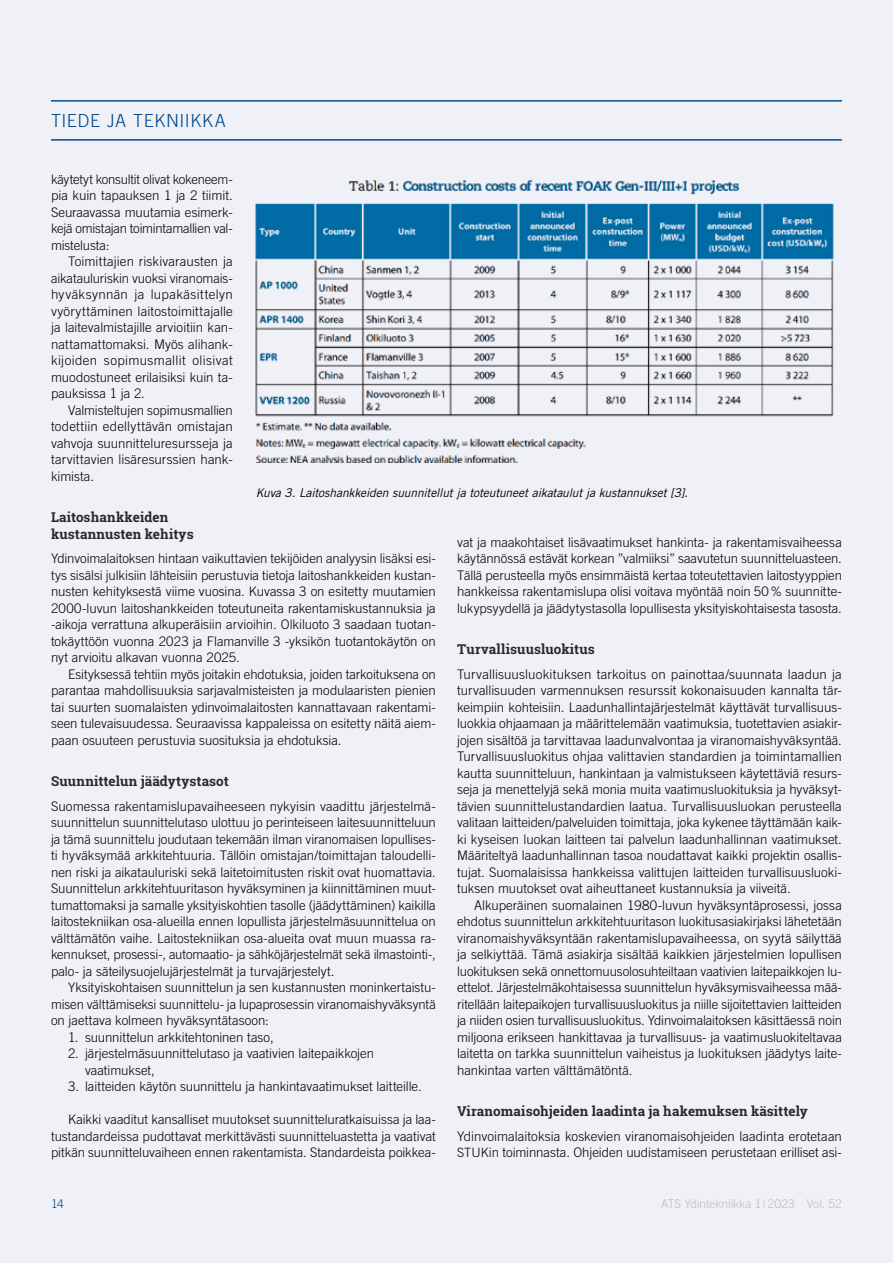
<style>
.page{position:relative;width:893px;height:1263px;background:#f0f1f7}
.page>*{position:absolute;margin:0;border:0;box-sizing:border-box;transform-origin:0 0}
.t1{font:300 18px "Trade Gothic LT Std";letter-spacing:.03em;color:#004a8d}
.t2{font:700 13.5px/16.2px "Roboto Slab";letter-spacing:.005em;color:#282829}
.t3{font:300 13.2px/16.5px "Trade Gothic LT Std";color:#000;text-align:justify}
.t4{font:italic 12px "Trade Gothic LT Std";letter-spacing:-.01em;color:#000}
.t5{font:300 12px "Trade Gothic LT Std";color:#bbbdbe}
.t6{font:300 12px "Trade Gothic LT Std";color:#004a8d}
.s1{font-size:12.9px}
</style>
<div class="page">
<img style="left:255px;top:180px;width:579px;height:282px">
<hr style="left:51px;top:100px;width:791px;height:1px;background:#004a8d">
<hr style="left:51px;top:139px;width:791px;height:1px;background:#004a8d">
<h1 class="t1" style="left:51px;top:110px;width:142px">AJANKOH AISTA</h1>
<h1 class="t1" style="left:51px;top:110px;width:176px">TIEDE JA TEKNIIKKA</h1>
<p class="t3" style="left:51px;top:171px;width:183px">käytetyt konsultit olivat kokeneem&shy;pia kuin tapauksen 1 ja 2 tiimit.<br>Seuraavassa muutamia esimerk&shy;kejä omistajan toimintamallien val&shy;mistelusta:</p>
<p class="t3" style="left:51px;top:253px;width:183px;text-indent:17px">Toimittajien riskivarausten ja aikatauluriskin vuoksi viranomais&shy;hyväksynnän ja lupakäsittelyn vyöryttäminen laitostoimittajalle ja laitevalmistajille arvioitiin kan&shy;nattamattomaksi. Myös alihank&shy;kijoiden sopimusmallit olisivat muodostuneet erilaisiksi kuin ta&shy;pauksissa 1 ja 2.</p>
<p class="t3" style="left:51px;top:402px;width:183px;text-indent:17px">Valmisteltujen sopimusmallien todettiin edellyttävän omistajan vahvoja suunnitteluresursseja ja tarvittavien lisäresurssien hank&shy;kimista.</p>
<p class="t2" style="left:51px;top:509px;width:144px">Laitoshankkeiden kustannusten kehitys</p>
<p class="t3" style="left:51px;top:550px;width:386px">Ydinvoimalaitoksen hintaan vaikuttavien tekijöiden analyysin lisäksi esi&shy;tys sisälsi julkisiin lähteisiin perustuvia tietoja laitoshankkeiden kustan&shy;nusten kehityksestä viime vuosina. Kuvassa 3 on esitetty muutamien 2000-luvun laitoshankkeiden toteutuneita rakentamiskustannuksia ja -aikoja verrattuna alkuperäisiin arvioihin. Olkiluoto 3 saadaan tuotan&shy;tokäyttöön vuonna 2023 ja Flamanville 3 -yksikön tuotantokäytön on nyt arvioitu alkavan vuonna 2025.</p>
<p class="t3" style="left:51px;top:666px;width:386px;text-indent:17px">Esityksessä tehtiin myös joitakin ehdotuksia, joiden tarkoituksena on parantaa mahdollisuuksia sarjavalmisteisten ja modulaaristen pienien tai suurten suomalaisten ydinvoimalaitosten kannattavaan rakentami&shy;seen tulevaisuudessa. Seuraavissa kappaleissa on esitetty näitä aiem&shy;paan osuuteen perustuvia suosituksia ja ehdotuksia.</p>
<p class="t2" style="left:51px;top:773px;width:179px">Suunnittelun jäädytystasot</p>
<p class="t3" style="left:51px;top:798px;width:386px">Suomessa rakentamislupavaiheeseen nykyisin vaadittu järjestelmä&shy;suunnittelun suunnittelutaso ulottuu jo perinteiseen laitesuunnitteluun ja tämä suunnittelu joudutaan tekemään ilman viranomaisen lopullises&shy;ti hyväksymää arkkitehtuuria. Tällöin omistajan/toimittajan taloudelli&shy;nen riski ja aikatauluriski sekä laitetoimitusten riskit ovat huomattavia.<br>Suunnittelun arkkitehtuuritason hyväksyminen ja kiinnittäminen muut&shy;tumattomaksi ja samalle yksityiskohtien tasolle (jäädyttäminen) kaikilla laitostekniikan osa-alueilla ennen lopullista järjestelmäsuunnittelua on välttämätön vaihe. Laitostekniikan osa-alueita ovat muun muassa ra&shy;kennukset, prosessi-, automaatio- ja sähköjärjestelmät sekä ilmastointi-, palo- ja säteilysuojelujärjestelmät ja turvajärjestelyt.</p>
<p class="t3" style="left:51px;top:979px;width:386px;text-indent:17px">Yksityiskohtaisen suunnittelun ja sen kustannusten moninkertaistu&shy;misen välttämiseksi suunnittelu- ja lupaprosessin viranomaishyväksyntä on jaettava kolmeen hyväksyntätasoon:</p>
<p class="t3" style="left:68px;top:1029px;width:207px">1. suunnittelun arkkitehtoninen taso,</p>
<p class="t3" style="left:85px;top:1045px;width:291px;text-indent:-17px">2. järjestelmäsuunnittelutaso ja vaativien laitepaikkojen vaatimukset,</p>
<p class="t3" style="left:68px;top:1078px;width:355px">3. laitteiden käytön suunnittelu ja hankintavaatimukset laitteille.</p>
<p class="t3" style="left:51px;top:1111px;width:386px;text-indent:17px">Kaikki vaaditut kansalliset muutokset suunnitteluratkaisuissa ja laa&shy;tustandardeissa pudottavat merkittävästi suunnitteluastetta ja vaativat pitkän suunnitteluvaiheen ennen rakentamista. Standardeista poikkea-</p>
<p class="t4" style="left:256px;top:486px;width:434px">Kuva 3. Laitoshankkeiden suunnitellut ja toteutuneet aikataulut ja kustannukset [3].</p>
<p class="t3" style="left:457px;top:534px;width:386px">vat ja maakohtaiset lisävaatimukset hankinta- ja rakentamisvaiheessa käytännössä estävät korkean ”valmiiksi” saavutetun suunnitteluasteen.<br>Tällä perusteella myös ensimmäistä kertaa toteutettavien laitostyyppien hankkeissa rakentamislupa olisi voitava myöntää noin 50% suunnitte&shy;lukypsyydellä ja jäädytystasolla lopullisesta yksityiskohtaisesta tasosta.</p>
<p class="t2" style="left:457px;top:641px;width:139px">Turvallisuusluokitus</p>
<p class="t3" style="left:457px;top:666px;width:386px">Turvallisuusluokituksen tarkoitus on painottaa/suunnata laadun ja turvallisuuden varmennuksen resurssit kokonaisuuden kannalta tär&shy;keimpiin kohteisiin. Laadunhallintajärjestelmät käyttävät turvallisuus&shy;luokkia ohjaamaan ja määrittelemään vaatimuksia, tuotettavien asiakir&shy;jojen sisältöä ja tarvittavaa laadunvalvontaa ja viranomaishyväksyntää.<br>Turvallisuusluokitus ohjaa valittavien standardien ja toimintamallien kautta suunnitteluun, hankintaan ja valmistukseen käytettäviä resurs&shy;seja ja menettelyjä sekä monia muita vaatimusluokituksia ja hyväksyt&shy;tävien suunnittelustandardien laatua. Turvallisuusluokan perusteella valitaan laitteiden/palveluiden toimittaja, joka kykenee täyttämään kaik&shy;ki kyseisen luokan laitteen tai palvelun laadunhallinnan vaatimukset.<br>Määriteltyä laadunhallinnan tasoa noudattavat kaikki projektin osallis&shy;tujat. Suomalaisissa hankkeissa valittujen laitteiden turvallisuusluoki&shy;tuksen muutokset ovat aiheuttaneet kustannuksia ja viiveitä.</p>
<p class="t3" style="left:457px;top:897px;width:386px;text-indent:17px">Alkuperäinen suomalainen 1980-luvun hyväksyntäprosessi, jossa ehdotus suunnittelun arkkitehtuuritason luokitusasiakirjaksi lähetetään viranomaishyväksyntään rakentamislupavaiheessa, on syytä säilyttää ja selkiyttää. Tämä asiakirja sisältää kaikkien järjestelmien lopullisen luokituksen sekä onnettomuusolosuhteiltaan vaativien laitepaikkojen lu&shy;ettelot. Järjestelmäkohtaisessa suunnittelun hyväksymisvaiheessa mää&shy;ritellään laitepaikojen turvallisuusluokitus ja niille sijoitettavien laitteiden ja niiden osien turvallisuusluokitus. Ydinvoimalaitoksen käsittäessä noin miljoona erikseen hankittavaa ja turvallisuus- ja vaatimusluokiteltavaa laitetta on tarkka suunnittelun vaiheistus ja luokituksen jäädytys laite&shy;hankintaa varten välttämätöntä.</p>
<p class="t2" style="left:457px;top:1103px;width:352px">Viranomaisohjeiden laadinta ja hakemuksen käsittely</p>
<p class="t3" style="left:457px;top:1128px;width:386px">Ydinvoimalaitoksia koskevien viranomaisohjeiden laadinta erotetaan<br><span class="s1">STUK</span>in toiminnasta. Ohjeiden uudistamiseen perustetaan erilliset asi-</p>
<p class="t6" style="left:51px;top:1196px;width:14px">14</p>
<p class="t5" style="left:661px;top:1196px;width:182px">ATS Ydintekniikka 1| 2023 Vol. 52</p>
</div>
